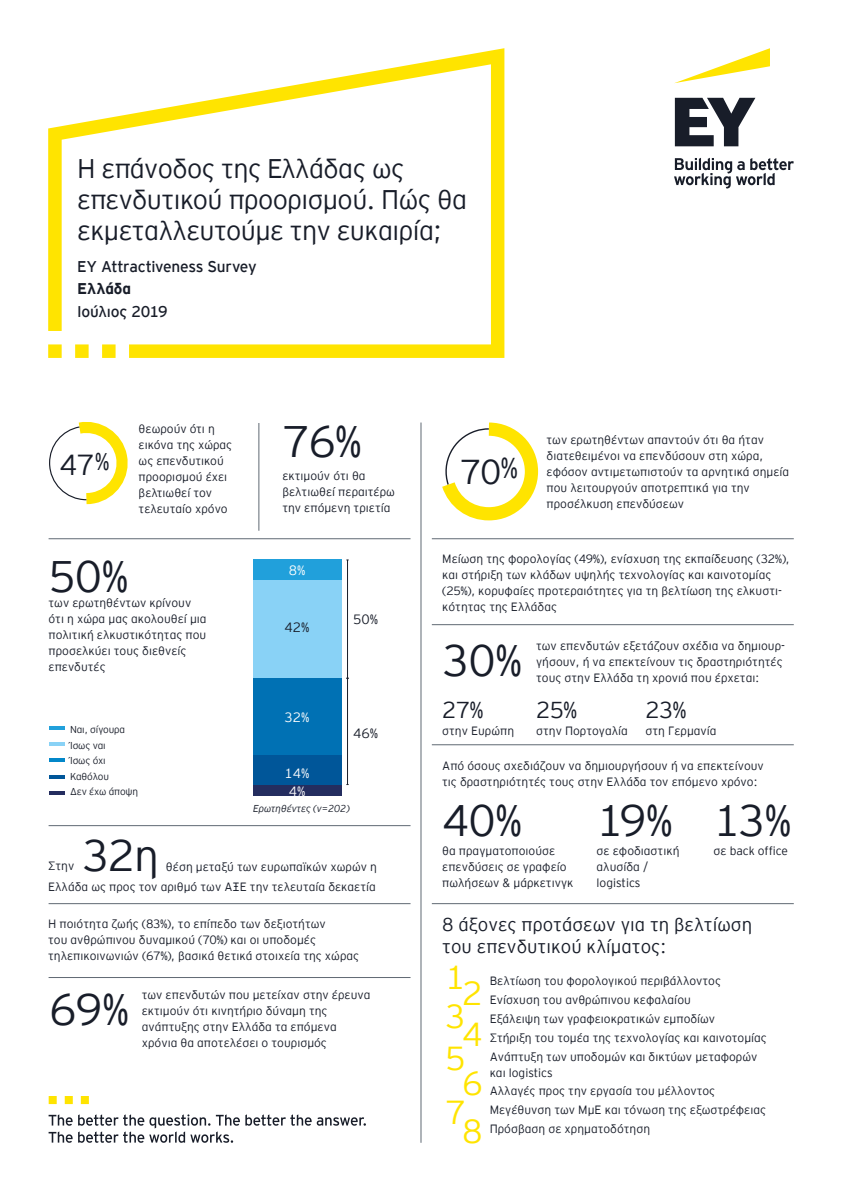
<style>
.page{position:relative;width:842px;height:1191px;background:#fff}
.page>*{position:absolute;margin:0;border:0;box-sizing:border-box;transform-origin:0 0}
.t1{font:300 44px "EY Interstate";letter-spacing:-.02em;color:#181d29}
.t2{font:300 34.4px "EY Interstate";color:#181d29}
.t3{font:300 33.2px/24.3px "EY Interstate";color:#ffe400;text-align:center}
.t4{font:300 28.9px "EY Interstate";color:#181d29}
.t5{font:300 26.9px/31px "EY Interstate";letter-spacing:-.02em;color:#181d29}
.t6{font:300 23px "EY Interstate";color:#181d29}
.t7{font:300 18.5px/21.8px "EY Interstate";color:#181d29}
.t8{font:15.5px "EY Interstate";letter-spacing:-.02em;color:#181d29}
.t9{font:700 15.5px "EY Interstate";color:#181d29}
.t10{font:300 13.4px/17.2px "EY Interstate";color:#fff;text-align:center}
.t11{font:300 13.4px "EY Interstate";color:#181d29}
.t12{font:300 12px/16px "EY Interstate";color:#181d29}
.t13{font:300 10px/15.5px "EY Interstate";letter-spacing:-.01em;color:#181d29}
.t14{font:italic 300 10px "EY Interstate";letter-spacing:-.01em;color:#181d29}
</style>
<div class="page">
<svg style="left:49px;top:1096px;width:40px;height:8px"></svg>
<svg style="left:49px;top:1114px;width:317px;height:28px"></svg>
<svg style="left:49px;top:422px;width:79px;height:83px"></svg>
<svg style="left:675px;top:48px;width:95px;height:35px"></svg>
<svg style="left:674px;top:98px;width:120px;height:91px"></svg>
<hr style="left:49px;top:727px;width:15px;height:3px;background:#21a0db">
<hr style="left:49px;top:743px;width:15px;height:3px;background:#89d2f6">
<hr style="left:49px;top:759px;width:15px;height:3px;background:#0387c9">
<hr style="left:49px;top:775px;width:15px;height:3px;background:#005699">
<hr style="left:49px;top:791px;width:15px;height:3px;background:#242d5f">
<div style="left:253px;top:746px;width:88px;height:40px;background:#005699"></div>
<div style="left:253px;top:785px;width:88px;height:10px;background:#242d5f"></div>
<div style="left:253px;top:678px;width:88px;height:76px;background:#0071b4"></div>
<div style="left:253px;top:579px;width:88px;height:99px;background:#89d2f6"></div>
<div style="left:253px;top:559px;width:88px;height:20px;background:#21a0db"></div>
<hr style="left:347px;top:560px;width:1px;height:118px;background:#181d29">
<hr style="left:347px;top:678px;width:1px;height:106px;background:#181d29">
<hr style="left:421px;top:422px;width:1px;height:720px;background:#606973">
<hr style="left:259px;top:423px;width:1px;height:108px;background:#606973">
<hr style="left:432px;top:538px;width:362px;height:1px;background:#606973">
<hr style="left:49px;top:538px;width:361px;height:1px;background:#606973">
<hr style="left:49px;top:825px;width:361px;height:1px;background:#606973">
<hr style="left:49px;top:903px;width:361px;height:1px;background:#606973">
<hr style="left:49px;top:977px;width:361px;height:1px;background:#606973">
<hr style="left:432px;top:744px;width:362px;height:1px;background:#606973">
<hr style="left:432px;top:624px;width:362px;height:1px;background:#606973">
<hr style="left:432px;top:903px;width:362px;height:1px;background:#606973">
<svg style="left:442px;top:422px;width:97px;height:99px"></svg>
<svg style="left:48px;top:48px;width:456px;height:310px"></svg>
<h3 class="t5" style="left:77px;top:151px;width:391px">Η επάνοδος της Ελλάδας ως επενδυτικού προορισμού. Πώς θα εκμεταλλευτούμε την ευκαιρία;</h3>
<p class="t8" style="left:77px;top:255px;width:181px">EY Attractiveness Survey</p>
<p class="t9" style="left:77px;top:278px;width:56px">Ελλάδα</p>
<p class="t8" style="left:77px;top:301px;width:92px">Ιούλιος 2019</p>
<h3 class="t4" style="left:60px;top:444px;width:52px">47<sup>%</sup></h3>
<p class="t12" style="left:139px;top:419px;width:95px">θεωρούν ότι η εικόνα της χώρας ως επενδυτικού προορισμού έχει βελτιωθεί τον τελευταίο χρόνο</p>
<h1 class="t1" style="left:282px;top:410px;width:82px">76%</h1>
<p class="t12" style="left:282px;top:467px;width:114px">εκτιμούν ότι θα βελτιωθεί περαιτέρω την επόμενη τριετία</p>
<h2 class="t2" style="left:460px;top:447px;width:60px">70<sup>%</sup></h2>
<p class="t12" style="left:546px;top:431px;width:244px">των ερωτηθέντων απαντούν ότι θα ήταν διατεθειμένοι να επενδύσουν στη χώρα, εφόσον αντιμετωπιστούν τα αρνητικά σημεία που λειτουργούν αποτρεπτικά για την προσέλκυση επενδύσεων</p>
<h1 class="t1" style="left:49px;top:545px;width:82px">50%</h1>
<p class="t12" style="left:49px;top:594px;width:160px">των ερωτηθέντων κρίνουν ότι η χώρα μας ακολουθεί μια πολιτική ελκυστικότητας που προσελκύει τους διεθνείς επενδυτές</p>
<p class="t13" style="left:70px;top:721px;width:70px">Ναι, σίγουρα<br>Ίσως ναι<br>Ίσως όχι<br>Καθόλου<br>Δεν έχω άποψη</p>
<p class="t10" style="left:289px;top:560px;width:18px">8%</p>
<p class="t11" style="left:285px;top:617px;width:26px">42%</p>
<p class="t10" style="left:285px;top:707px;width:26px">32%</p>
<p class="t11" style="left:353px;top:610px;width:26px">50%</p>
<p class="t11" style="left:353px;top:723px;width:26px">46%</p>
<p class="t10" style="left:285px;top:764px;width:26px">14%<br>4%</p>
<p class="t14" style="left:253px;top:801px;width:98px">Ερωτηθέντες (ν=202)</p>
<h1 class="t1" style="left:82px;top:823px;width:78px">32η</h1>
<p class="t12" style="left:48px;top:855px;width:330px;line-height:20px;text-align:right">θέση μεταξύ των ευρωπαϊκών χωρών η<br>Ελλάδα ως προς τον αριθμό των ΑΞΕ την τελευταία δεκαετία</p>
<p class="t12" style="left:48px;top:915px;width:312px">Η ποιότητα ζωής (83%), το επίπεδο των δεξιοτήτων<br>του ανθρώπινου δυναμικού (70%) και οι υποδομές τηλεπικοινωνιών (67%), βασικά θετικά στοιχεία της χώρας</p>
<p class="t12" style="left:48px;top:857px;width:28px">Στην</p>
<h1 class="t1" style="left:49px;top:978px;width:82px">69%</h1>
<p class="t12" style="left:142px;top:986px;width:230px">των επενδυτών που μετείχαν στην έρευνα εκτιμούν ότι κινητήριο δύναμη της ανάπτυξης στην Ελλάδα τα επόμενα χρόνια θα αποτελέσει ο τουρισμός</p>
<p class="t12" style="left:442px;top:550px;width:349px">Μείωση της φορολογίας (49%), ενίσχυση της εκπαίδευσης (32%), και στήριξη των κλάδων υψηλής τεχνολογίας και καινοτομίας (25%), κορυφαίες προτεραιότητες για τη βελτίωση της ελκυστι&shy;κότητας της Ελλάδας</p>
<p class="t12" style="left:536px;top:637px;width:250px">των επενδυτών εξετάζουν σχέδια να δημιουρ&shy;γήσουν, ή να επεκτείνουν τις δραστηριότητές τους στην Ελλάδα τη χρονιά που έρχεται:</p>
<h1 class="t1" style="left:442px;top:629px;width:82px">30%</h1>
<h3 class="t6" style="left:442px;top:694px;width:43px">27%</h3>
<h3 class="t6" style="left:536px;top:694px;width:43px">25%</h3>
<h3 class="t6" style="left:645px;top:694px;width:43px">23%</h3>
<p class="t12" style="left:442px;top:722px;width:73px">στην Ευρώπη</p>
<p class="t12" style="left:536px;top:722px;width:93px">στην Πορτογαλία</p>
<p class="t12" style="left:645px;top:722px;width:73px">στη Γερμανία</p>
<p class="t12" style="left:442px;top:757px;width:323px">Από όσους σχεδιάζουν να δημιουργήσουν ή να επεκτείνουν τις δραστηριότητές τους στην Ελλάδα τον επόμενο χρόνο:</p>
<h1 class="t1" style="left:442px;top:789px;width:82px">40%</h1>
<h1 class="t1" style="left:597px;top:789px;width:197px">19% 13%</h1>
<p class="t12" style="left:597px;top:842px;width:84px">σε εφοδιαστική αλυσίδα / logistics</p>
<p class="t12" style="left:442px;top:842px;width:115px">θα πραγματοποιούσε</p>
<p class="t12" style="left:713px;top:842px;width:76px">σε back office</p>
<p class="t12" style="left:442px;top:858px;width:133px">επενδύσεις σε γραφείο πωλήσεων &amp; μάρκετινγκ</p>
<h3 class="t7" style="left:442px;top:912px;width:312px">8 άξονες προτάσεων για τη βελτίωση του επενδυτικού κλίματος:</h3>
<h3 class="t3" style="left:445px;top:963px;width:22px">1</h3>
<h3 class="t3" style="left:462px;top:979px;width:22px">2</h3>
<h3 class="t3" style="left:445px;top:1001px;width:22px">3</h3>
<h3 class="t3" style="left:445px;top:1020px;width:39px">4<br>5<br>6</h3>
<h3 class="t3" style="left:445px;top:1097px;width:22px">7</h3>
<h3 class="t3" style="left:462px;top:1117px;width:22px">8</h3>
<p class="t12" style="left:490px;top:970px;width:279px;line-height:18.8px">Βελτίωση του φορολογικού περιβάλλοντος Ενίσχυση του ανθρώπινου κεφαλαίου<br>Εξάλειψη των γραφειοκρατικών εμποδίων<br>Στήριξη του τομέα της τεχνολογίας και καινοτομίας Ανάπτυξη των υποδομών και δικτύων μεταφορών</p>
<p class="t12" style="left:490px;top:1062px;width:278px;line-height:18.8px">και logistics<br>Αλλαγές προς την εργασία του μέλλοντος<br>Μεγέθυνση των ΜμΕ και τόνωση της εξωστρέφειας<br>Πρόσβαση σε χρηματοδότηση</p>
</div>
